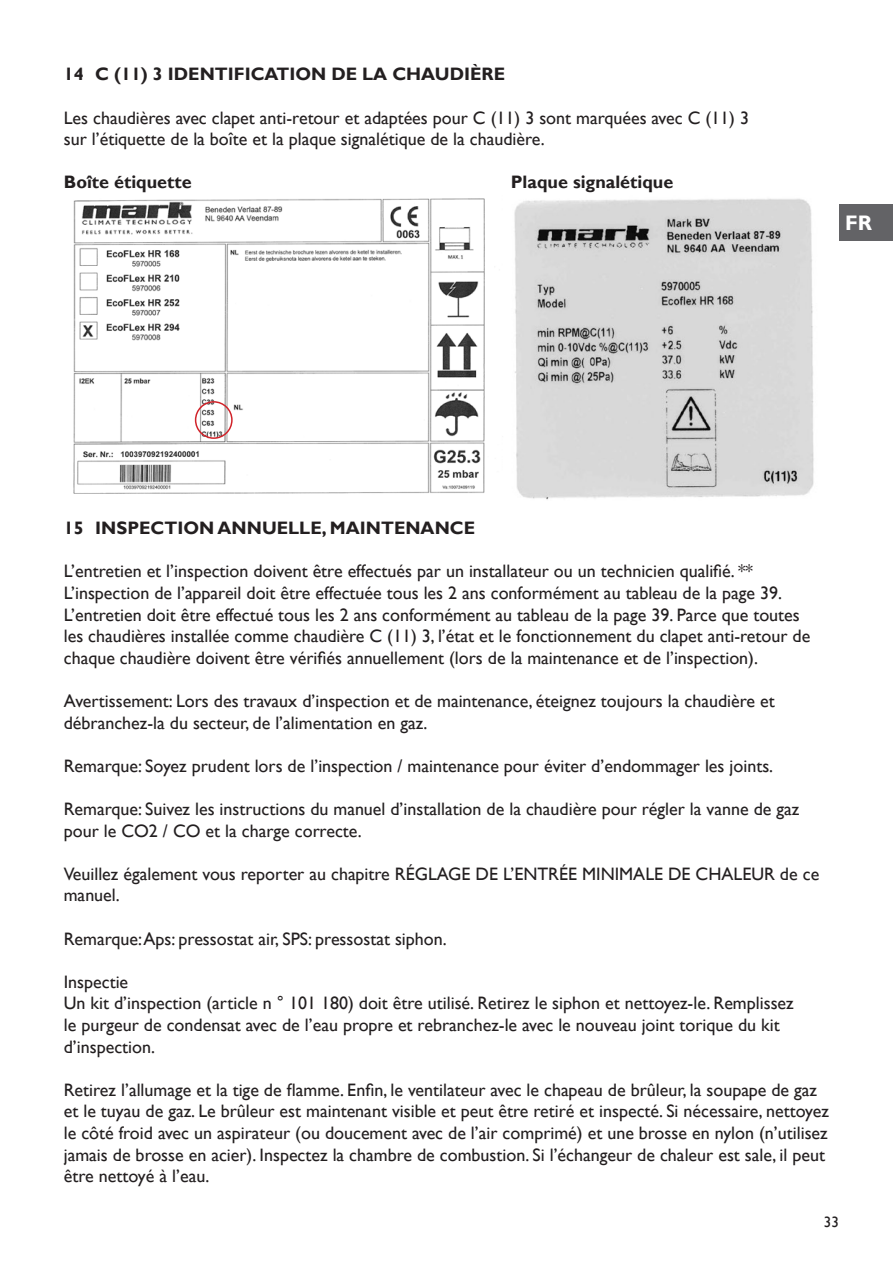
<style>
.page{position:relative;width:893px;height:1263px;background:#fff}
.page>*{position:absolute;margin:0;border:0;box-sizing:border-box;transform-origin:0 0}
.t1{font:700 21px "Gill Sans";color:#fff}
.t2{font:18px/21.6px "Gill Sans";color:#231f20}
.t3{font:700 18px "Gill Sans";color:#231f20}
.t4{font:15px "Gill Sans";color:#231f20}
</style>
<div class="page">
<div style="left:839px;top:204px;width:54px;height:36px;background:#636366"></div>
<img style="left:73px;top:198px;width:412px;height:296px">
<div style="left:195px;top:401px;width:38px;height:38px;border:2px solid #d1232a;border-radius:50%"></div>
<img style="left:514px;top:198px;width:300px;height:302px">
<p class="t3" style="left:64px;top:64px;width:443px">14 C (11) 3 IDENTIFICATION DE LA CHAUDIÈRE</p>
<p class="t2" style="left:64px;top:107px;width:687px">Les chaudières avec clapet anti-retour et adaptées pour C (11) 3 sont marquées avec C (11) 3</p>
<p class="t2" style="left:64px;top:129px;width:482px">sur l’étiquette de la boîte et la plaque signalétique de la chaudière.</p>
<p class="t3" style="left:64px;top:172px;width:129px">Boîte étiquette</p>
<p class="t3" style="left:511px;top:172px;width:164px">Plaque signalétique</p>
<p class="t1" style="left:845px;top:210px;width:28px">FR</p>
<p class="t3" style="left:64px;top:517px;width:413px">15 INSPECTION ANNUELLE, MAINTENANCE</p>
<p class="t2" style="left:64px;top:561px;width:748px">L’entretien et l’inspection doivent être effectués par un installateur ou un technicien qualifié. ** L’inspection de l’appareil doit être effectuée tous les 2 ans conformément au tableau de la page 39.<br>L’entretien doit être effectué tous les 2 ans conformément au tableau de la page 39. Parce que toutes les chaudières installée comme chaudière C (11) 3, l’état et le fonctionnement du clapet anti-retour de chaque chaudière doivent être vérifiés annuellement (lors de la maintenance et de l’inspection).</p>
<p class="t2" style="left:64px;top:690px;width:712px">Avertissement: Lors des travaux d’inspection et de maintenance, éteignez toujours la chaudière et débranchez-la du secteur, de l’alimentation en gaz.</p>
<p class="t2" style="left:64px;top:755px;width:711px">Remarque: Soyez prudent lors de l’inspection / maintenance pour éviter d’endommager les joints.</p>
<p class="t2" style="left:64px;top:798px;width:737px">Remarque: Suivez les instructions du manuel d’installation de la chaudière pour régler la vanne de gaz pour le CO2 / CO et la charge correcte.</p>
<p class="t2" style="left:64px;top:863px;width:757px">Veuillez également vous reporter au chapitre RÉGLAGE DE L’ENTRÉE MINIMALE DE CHALEUR de ce manuel.</p>
<p class="t2" style="left:64px;top:928px;width:384px">Remarque: Aps: pressostat air, SPS: pressostat siphon.</p>
<p class="t2" style="left:64px;top:971px;width:66px">Inspectie</p>
<p class="t2" style="left:64px;top:993px;width:731px">Un kit d’inspection (article n ° 101 180) doit être utilisé. Retirez le siphon et nettoyez-le. Remplissez le purgeur de condensat avec de l’eau propre et rebranchez-le avec le nouveau joint torique du kit d’inspection.</p>
<p class="t2" style="left:64px;top:1079px;width:767px">Retirez l’allumage et la tige de flamme. Enfin, le ventilateur avec le chapeau de brûleur, la soupape de gaz et le tuyau de gaz. Le brûleur est maintenant visible et peut être retiré et inspecté. Si nécessaire, nettoyez le côté froid avec un aspirateur (ou doucement avec de l’air comprimé) et une brosse en nylon (n’utilisez jamais de brosse en acier). Inspectez la chambre de combustion. Si l’échangeur de chaleur est sale, il peut être nettoyé à l’eau.</p>
<p class="t4" style="left:824px;top:1213px;width:16px">33</p>
</div>
